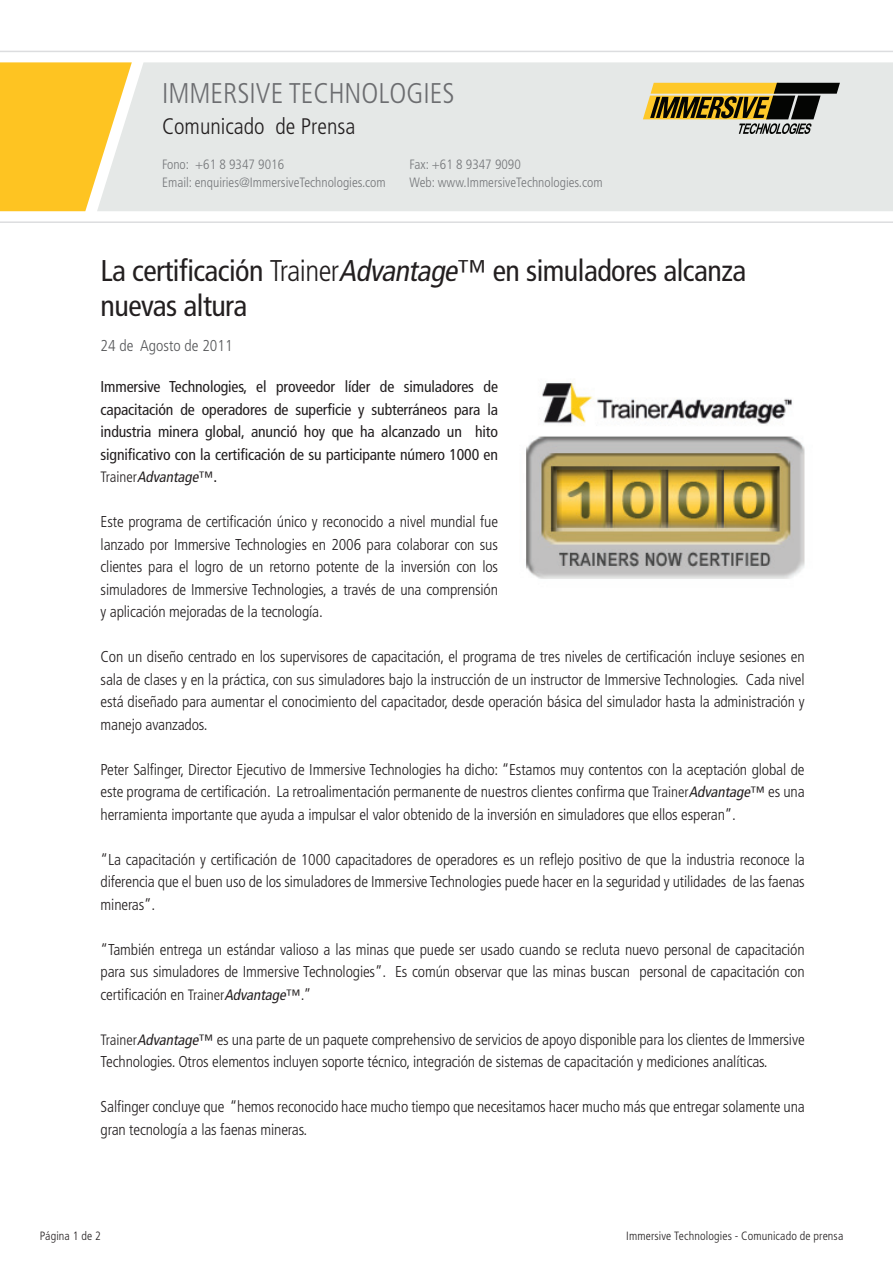
<style>
.page{position:relative;width:893px;height:1263px;background:#fff}
.page>*{position:absolute;margin:0;border:0;box-sizing:border-box;transform-origin:0 0}
.t1{font:condensed 30px/34.5px "Frutiger";letter-spacing:-.02em;color:#231f20}
.t2{font:300 condensed 28.5px "Frutiger";color:#6c6d70}
.t3{font:300 condensed 22.5px "Frutiger";color:#231f20}
.t4{font:300 condensed 15.75px/22.5px "Frutiger";letter-spacing:-.01em;color:#231f20;text-align:justify}
.t5{font:condensed 15.75px/22.5px "Frutiger";letter-spacing:-.01em;color:#231f20;text-align:justify}
.t6{font:300 condensed 15.75px "Frutiger";color:#57585a}
.t7{font:italic condensed 15px "Frutiger";color:#231f20}
.t8{font:300 condensed 13.5px "Frutiger";color:#76787b}
.t9{font:300 condensed 12px "Frutiger";letter-spacing:.01em;color:#231f20}
.s1{font-weight:300}
.s2{font-style:italic}
.s3{font-weight:300;font-style:normal}
.s4{font-style:normal}
.s5{font-style:normal;font-size:15.75px}
.s6{font-size:15px}
.s7{font-weight:400;font-style:italic;font-size:15px}
.s8{font-weight:400;font-size:15px}
</style>
<div class="page">
<div style="left:0;top:62px;width:97px;height:149px;background:#fec422"></div>
<div style="left:97px;top:62px;width:796px;height:149px;background:#e5e8e7"></div>
<hr style="left:0;top:51px;width:893px;height:1px;background:#dcdddf">
<hr style="left:0;top:221px;width:893px;height:2px;background:#dcdddf">
<svg style="left:643px;top:83px;width:197px;height:51px;background:#9b8d60"></svg>
<img style="left:526px;top:382px;width:279px;height:197px">
<h2 class="t2" style="left:162px;top:77px;width:294px">IMMERSIVE TECHNOLOGIES</h2>
<h3 class="t3" style="left:162px;top:113px;width:195px">Comunicado de Prensa</h3>
<p class="t8" style="left:162px;top:157px;width:124px">Fono: +61 8 9347 9016</p>
<p class="t8" style="left:410px;top:157px;width:113px">Fax: +61 8 9347 9090</p>
<p class="t8" style="left:162px;top:175px;width:225px">Email: enquiries@ImmersiveTechnologies.com</p>
<p class="t8" style="left:410px;top:175px;width:194px">Web: www.ImmersiveTechnologies.com</p>
<h1 class="t1" style="left:101px;top:254px;width:647px">La certificación <span class="s1">Trainer</span><span class="s2">Advantage</span>™ en simuladores alcanza nuevas altura</h1>
<p class="t6" style="left:101px;top:336px;width:133px">24 de Agosto de 2011</p>
<p class="t5" style="left:101px;top:375px;width:399px">Immersive Technologies, el proveedor líder de simuladores de capacitación de operadores de superficie y subterráneos para la industria minera global, anunció hoy que ha alcanzado un hito significativo con la certificación de su participante número 1000 en</p>
<p class="t7" style="left:101px;top:468px;width:118px"><span class="s3">Tr a i n e r</span>Advantage<span class="s4">™</span> <span class="s5">.</span></p>
<p class="t4" style="left:101px;top:511px;width:399px">Este programa de certificación único y reconocido a nivel mundial fue lanzado por Immersive Technologies en 2006 para colaborar con sus clientes para el logro de un retorno potente de la inversión con los simuladores de Immersive Technologies, a través de una comprensión y aplicación mejoradas de la tecnología.</p>
<p class="t4" style="left:101px;top:646px;width:706px">Con un diseño centrado en los supervisores de capacitación, el programa de tres niveles de certificación incluye sesiones en sala de clases y en la práctica, con sus simuladores bajo la instrucción de un instructor de Immersive Technologies. Cada nivel está diseñado para aumentar el conocimiento del capacitador, desde operación básica del simulador hasta la administración y manejo avanzados.</p>
<p class="t4" style="left:101px;top:758px;width:706px">Peter Salfinger, Director Ejecutivo de Immersive Technologies ha dicho: “Estamos muy contentos con la aceptación global de este programa de certificación. La retroalimentación permanente de nuestros clientes confirma que <span class="s6">Trainer</span><span class="s7">Advantage</span><span class="s8">™</span> es una herramienta importante que ayuda a impulsar el valor obtenido de la inversión en simuladores que ellos esperan”.</p>
<p class="t4" style="left:101px;top:848px;width:706px">“La capacitación y certificación de 1000 capacitadores de operadores es un reflejo positivo de que la industria reconoce la diferencia que el buen uso de los simuladores de Immersive Technologies puede hacer en la seguridad y utilidades de las faenas mineras”.</p>
<p class="t4" style="left:101px;top:938px;width:705px">“También entrega un estándar valioso a las minas que puede ser usado cuando se recluta nuevo personal de capacitación para sus simuladores de Immersive Technologies”. Es común observar que las minas buscan personal de capacitación con certificación en <span class="s6">Trainer</span><span class="s7">Advantage</span><span class="s8">™</span>.”</p>
<p class="t4" style="left:101px;top:1028px;width:706px"><span class="s6">Trainer</span><span class="s7">Advantage</span><span class="s8">™</span> es una parte de un paquete comprehensivo de servicios de apoyo disponible para los clientes de Immersive<br>Technologies. Otros elementos incluyen soporte técnico, integración de sistemas de capacitación y mediciones analíticas.</p>
<p class="t4" style="left:101px;top:1096px;width:706px">Salfinger concluye que “hemos reconocido hace mucho tiempo que necesitamos hacer mucho más que entregar solamente una gran tecnología a las faenas mineras.</p>
<p class="t9" style="left:40px;top:1229px;width:63px">Página 1 de 2</p>
<p class="t9" style="left:626px;top:1229px;width:219px">Immersive Technologies - Comunicado de prensa</p>
</div>
